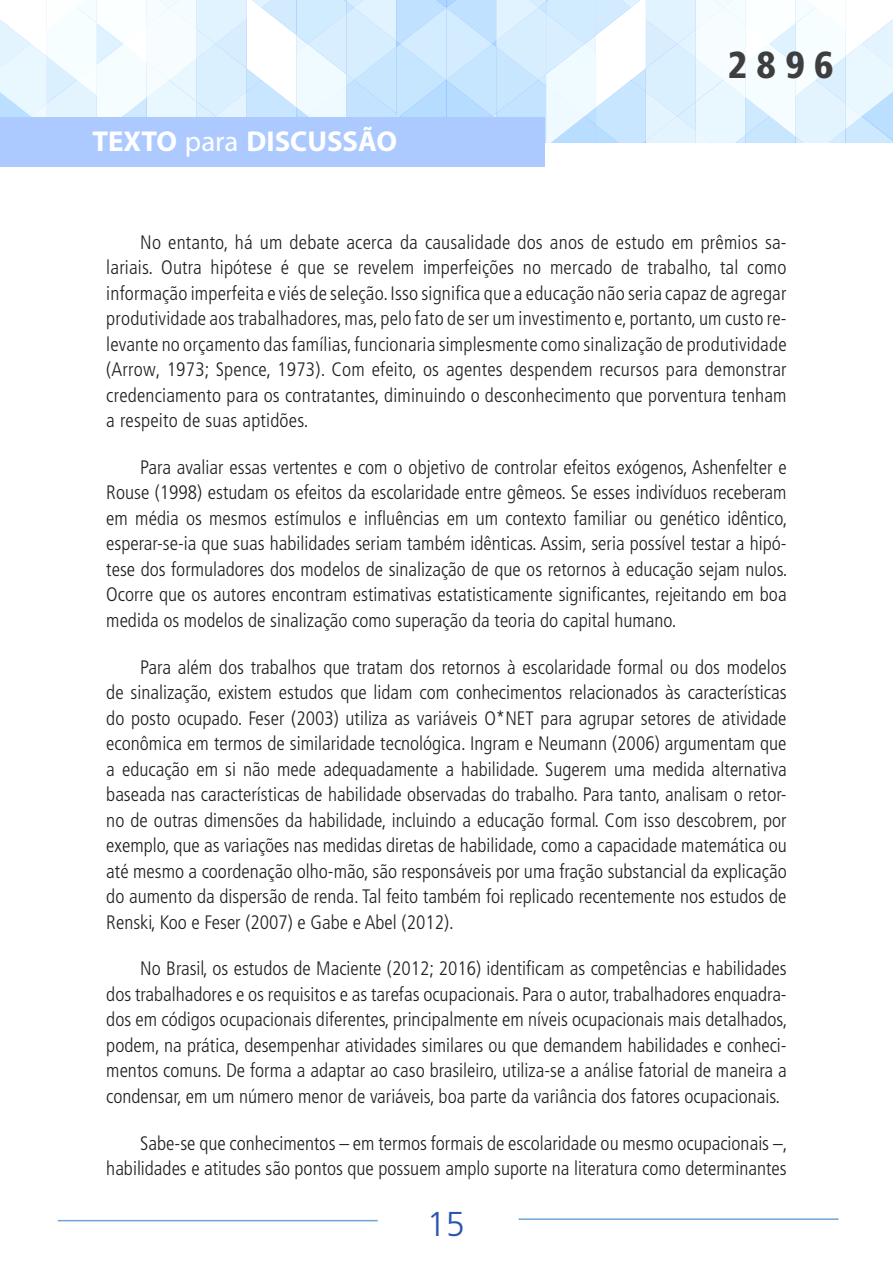
<style>
.page{position:relative;width:893px;height:1263px;background:#fff}
.page>*{position:absolute;margin:0;border:0;box-sizing:border-box;transform-origin:0 0}
.t1{font:900 condensed 37.5px "Frutiger LT Pro";color:#3e3e3f}
.t2{font:300 34.5px "Frutiger LT Pro";color:#2c55ae}
.t3{font:700 28.8px "Myriad Pro";color:#fff}
.texto_corrido{font:300 condensed 19.5px/25.5px "Frutiger LT Pro";color:#231f20;text-align:justify}
.s1{font-weight:400}
</style>
<div class="page">
<svg style="left:0;top:0;width:893px;height:143px"></svg>
<div style="left:0;top:118px;width:545px;height:49px;background:#accaff"></div>
<hr style="left:519px;top:1218px;width:319px;height:2px;background:#6fa5d9">
<hr style="left:58px;top:1220px;width:320px;height:1px;background:#6fa5d9">
<h3 class="t3" style="left:92px;top:122px;width:306px">TEXTO <span class="s1">para</span> DISCUSSÃO</h3>
<h1 class="t1" style="left:728px;top:42px;width:108px">2896</h1>
<p class="texto_corrido" style="left:106px;top:229px;width:682px;text-indent:34px">No entanto, há um debate acerca da causalidade dos anos de estudo em prêmios sa&shy;lariais. Outra hipótese é que se revelem imperfeições no mercado de trabalho, tal como informação imperfeita e viés de seleção. Isso significa que a educação não seria capaz de agregar produtividade aos trabalhadores, mas, pelo fato de ser um investimento e, portanto, um custo re&shy;levante no orçamento das famílias, funcionaria simplesmente como sinalização de produtividade (Arrow, 1973; Spence, 1973). Com efeito, os agentes despendem recursos para demonstrar credenciamento para os contratantes, diminuindo o desconhecimento que porventura tenham a respeito de suas aptidões.</p>
<p class="texto_corrido" style="left:106px;top:454px;width:683px;text-indent:34px">Para avaliar essas vertentes e com o objetivo de controlar efeitos exógenos, Ashenfelter e Rouse (1998) estudam os efeitos da escolaridade entre gêmeos. Se esses indivíduos receberam em média os mesmos estímulos e influências em um contexto familiar ou genético idêntico, esperar-se-ia que suas habilidades seriam também idênticas. Assim, seria possível testar a hipó&shy;tese dos formuladores dos modelos de sinalização de que os retornos à educação sejam nulos.<br>Ocorre que os autores encontram estimativas estatisticamente significantes, rejeitando em boa medida os modelos de sinalização como superação da teoria do capital humano.</p>
<p class="texto_corrido" style="left:106px;top:654px;width:682px;text-indent:34px">Para além dos trabalhos que tratam dos retornos à escolaridade formal ou dos modelos de sinalização, existem estudos que lidam com conhecimentos relacionados às características do posto ocupado. Feser (2003) utiliza as variáveis O*NET para agrupar setores de atividade econômica em termos de similaridade tecnológica. Ingram e Neumann (2006) argumentam que a educação em si não mede adequadamente a habilidade. Sugerem uma medida alternativa baseada nas características de habilidade observadas do trabalho. Para tanto, analisam o retor&shy;no de outras dimensões da habilidade, incluindo a educação formal. Com isso descobrem, por exemplo, que as variações nas medidas diretas de habilidade, como a capacidade matemática ou até mesmo a coordenação olho-mão, são responsáveis por uma fração substancial da explicação do aumento da dispersão de renda. Tal feito também foi replicado recentemente nos estudos de Renski, Koo e Feser (2007) e Gabe e Abel (2012).</p>
<p class="texto_corrido" style="left:106px;top:956px;width:683px;text-indent:34px">No Brasil, os estudos de Maciente (2012; 2016) identificam as competências e habilidades dos trabalhadores e os requisitos e as tarefas ocupacionais. Para o autor, trabalhadores enquadra&shy;dos em códigos ocupacionais diferentes, principalmente em níveis ocupacionais mais detalhados, podem, na prática, desempenhar atividades similares ou que demandem habilidades e conheci&shy;mentos comuns. De forma a adaptar ao caso brasileiro, utiliza-se a análise fatorial de maneira a condensar, em um número menor de variáveis, boa parte da variância dos fatores ocupacionais.</p>
<p class="texto_corrido" style="left:106px;top:1130px;width:683px;text-align:right">Sabe-se que conhecimentos – em termos formais de escolaridade ou mesmo ocupacionais –, habilidades e atitudes são pontos que possuem amplo suporte na literatura como determinantes</p>
<h2 class="t2" style="left:427px;top:1204px;width:40px">15</h2>
</div>
